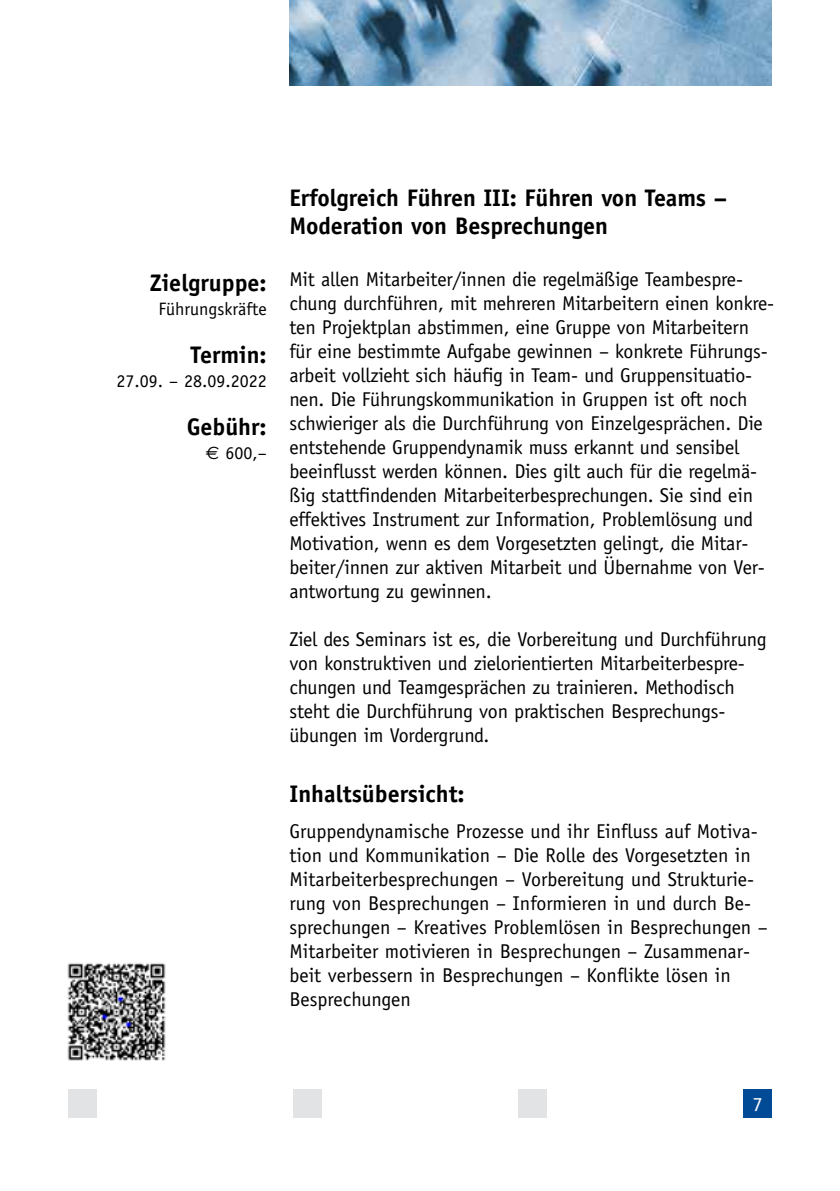
<style>
.page{position:relative;width:840px;height:1191px;background:#fff}
.page>*{position:absolute;margin:0;border:0;box-sizing:border-box;transform-origin:0 0}
.t1{font:700 24px/28px "Officina Sans";letter-spacing:-.005em;color:#000}
.t2{font:20px/24px "Officina Sans";letter-spacing:-.01em;color:#000}
.t3{font:20px "Officina Sans";color:#fff}
.t4{font:18px "Officina Sans";color:#000}
.s1{font-family:"Euro Sans"}
</style>
<div class="page">
<div style="left:743px;top:1089px;width:28px;height:28px;background:#004a96"></div>
<div style="left:68px;top:1089px;width:28px;height:28px;background:#e2e3e4"></div>
<div style="left:293px;top:1089px;width:28px;height:28px;background:#e2e3e4"></div>
<div style="left:518px;top:1089px;width:28px;height:28px;background:#e2e3e4"></div>
<img style="left:67px;top:963px;width:99px;height:98px">
<img style="left:289px;top:0;width:482px;height:85px">
<p class="t1" style="left:150px;top:269px;width:118px">Zielgruppe:</p>
<p class="t4" style="left:158px;top:298px;width:110px">Führungskräfte</p>
<p class="t1" style="left:190px;top:341px;width:78px">Termin:</p>
<p class="t4" style="left:116px;top:370px;width:152px">27.09. – 28.09.2022</p>
<p class="t1" style="left:186px;top:413px;width:81px">Gebühr:</p>
<p class="t4" style="left:206px;top:442px;width:62px"><span class="s1">?</span> 600,–</p>
<p class="t1" style="left:289px;top:184px;width:439px">Erfolgreich Führen III: Führen von Teams –<br>Moderation von Besprechungen</p>
<p class="t2" style="left:289px;top:267px;width:486px">Mit allen Mitarbeiter/innen die regelmäßige Teambespre&shy;chung durchführen, mit mehreren Mitarbeitern einen konkre&shy;ten Projektplan abstimmen, eine Gruppe von Mitarbeitern für eine bestimmte Aufgabe gewinnen – konkrete Führungs&shy;arbeit vollzieht sich häufig in Team- und Gruppensituatio&shy;nen. Die Führungskommunikation in Gruppen ist oft noch schwieriger als die Durchführung von Einzelgesprächen. Die entstehende Gruppendynamik muss erkannt und sensibel beeinflusst werden können. Dies gilt auch für die regelmä&shy;ßig stattfindenden Mitarbeiterbesprechungen. Sie sind ein effektives Instrument zur Information, Problemlösung und Motivation, wenn es dem Vorgesetzten gelingt, die Mitar&shy;beiter/innen zur aktiven Mitarbeit und Übernahme von Ver&shy;antwortung zu gewinnen.</p>
<p class="t2" style="left:289px;top:627px;width:478px">Ziel des Seminars ist es, die Vorbereitung und Durchführung von konstruktiven und zielorientierten Mitarbeiterbespre&shy;chungen und Teamgesprächen zu trainieren. Methodisch steht die Durchführung von praktischen Besprechungs&shy;übungen im Vordergrund.</p>
<p class="t1" style="left:289px;top:780px;width:177px">Inhaltsübersicht:</p>
<p class="t2" style="left:289px;top:819px;width:479px">Gruppendynamische Prozesse und ihr Einfluss auf Motiva&shy;tion und Kommunikation – Die Rolle des Vorgesetzten in Mitarbeiterbesprechungen – Vorbereitung und Strukturie&shy;rung von Besprechungen – Informieren in und durch Be&shy;sprechungen – Kreatives Problemlösen in Besprechungen – Mitarbeiter motivieren in Besprechungen – Zusammenar&shy;beit verbessern in Besprechungen – Konflikte lösen in Besprechungen</p>
<p class="t3" style="left:752px;top:1092px;width:12px">7</p>
</div>
